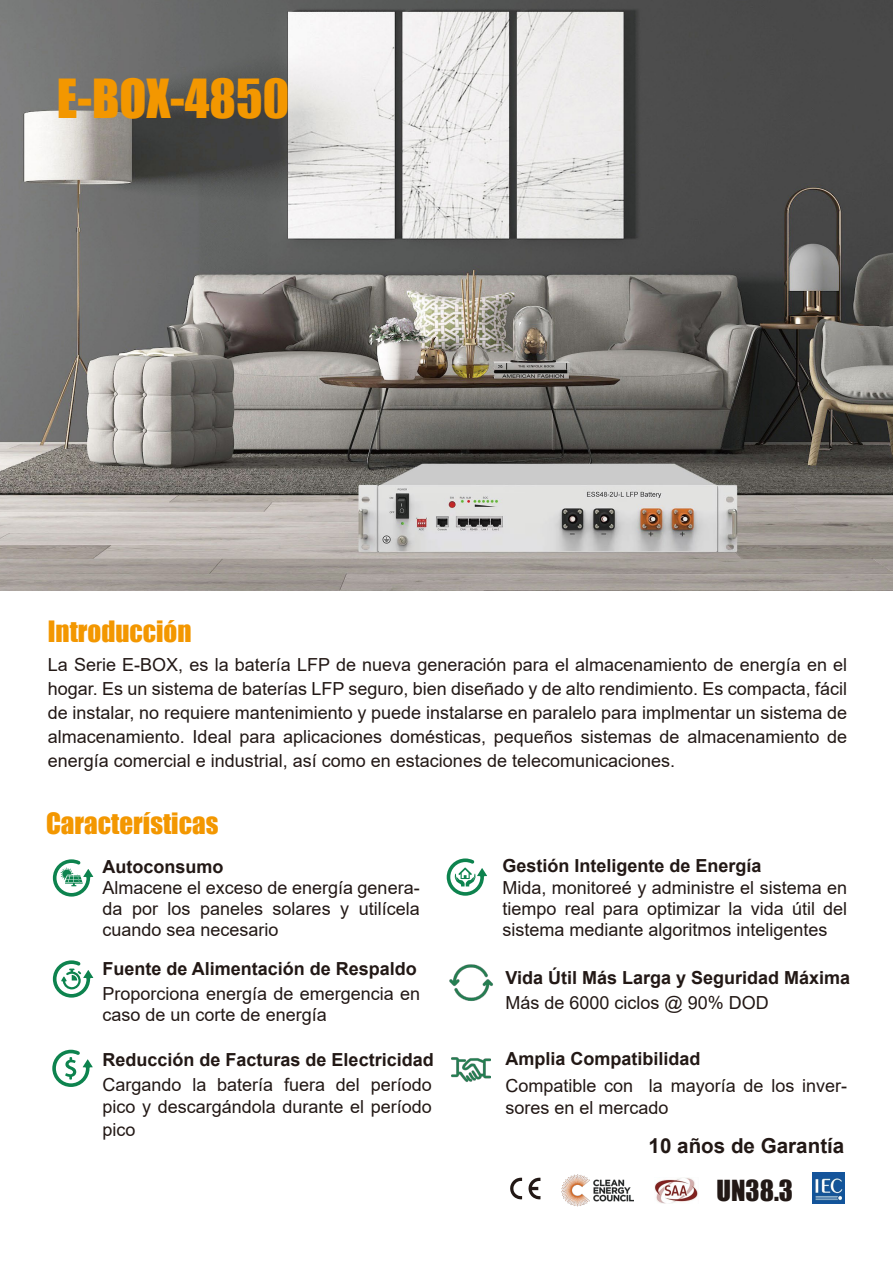
<style>
.page{position:relative;width:893px;height:1263px;background:#fff}
.page>*{position:absolute;margin:0;border:0;box-sizing:border-box;transform-origin:0 0}
.t1{font:49.5px "Impact";color:#f39700}
.t2{font:27px "Impact";color:#f39700}
.t3{font:26.7px "Impact";color:#221815}
.t4{font:700 20.55px "Arial";color:#221815}
.t5{font:18px/21px "Arial";color:#221815;text-align:justify}
.t6{font:700 18px "Arial";color:#221815}
</style>
<div class="page">
<img style="left:0;top:0;width:893px;height:591px">
<img style="left:451px;top:1057px;width:40px;height:25px">
<img style="left:449px;top:964px;width:44px;height:37px">
<svg style="left:510px;top:1177px;width:12px;height:22px"></svg>
<svg style="left:528px;top:1178px;width:12px;height:21px"></svg>
<img style="left:562px;top:1174px;width:71px;height:32px">
<img style="left:655px;top:1178px;width:43px;height:25px">
<img style="left:812px;top:1172px;width:32px;height:31px">
<svg style="left:52px;top:1050px;width:41px;height:37px"></svg>
<svg style="left:53px;top:859px;width:41px;height:37px"></svg>
<svg style="left:53px;top:960px;width:41px;height:37px"></svg>
<svg style="left:447px;top:858px;width:40px;height:38px"></svg>
<h1 class="t1" style="left:57px;top:60px;width:234px">E-BOX-4850</h1>
<h2 class="t2" style="left:48px;top:610px;width:145px">Introducción</h2>
<p class="t5" style="left:48px;top:653px;width:801px;line-height:24px">La Serie E-BOX, es la batería LFP de nueva generación para el almacenamiento de energía en el hogar. Es un sistema de baterías LFP seguro, bien diseñado y de alto rendimiento. Es compacta, fácil de instalar, no requiere mantenimiento y puede instalarse en paralelo para implmentar un sistema de almacenamiento. Ideal para aplicaciones domésticas, pequeños sistemas de almacenamiento de energía comercial e industrial, así como en estaciones de telecomunicaciones.</p>
<h2 class="t2" style="left:46px;top:803px;width:174px">Características</h2>
<p class="t6" style="left:103px;top:853px;width:122px">Autoconsumo</p>
<p class="t5" style="left:103px;top:877px;width:319px">Almacene el exceso de energía genera&shy;da por los paneles solares y utilícela cuando sea necesario</p>
<p class="t6" style="left:103px;top:956px;width:316px">Fuente de Alimentación de Respaldo</p>
<p class="t5" style="left:103px;top:983px;width:319px">Proporciona energía de emergencia en caso de un corte de energía</p>
<p class="t6" style="left:103px;top:1047px;width:333px">Reducción de Facturas de Electricidad</p>
<p class="t5" style="left:103px;top:1073px;width:331px;line-height:22.5px">Cargando la batería fuera del período pico y descargándola durante el período pico</p>
<p class="t6" style="left:502px;top:853px;width:261px">Gestión Inteligente de Energía</p>
<p class="t5" style="left:502px;top:876px;width:346px">Mida, monitoreé y administre el sistema en tiempo real para optimizar la vida útil del sistema mediante algoritmos inteligentes</p>
<p class="t6" style="left:505px;top:965px;width:346px">Vida Útil Más Larga y Seguridad Máxima</p>
<p class="t5" style="left:505px;top:992px;width:265px">Más de 6000 ciclos @ 90% DOD</p>
<p class="t6" style="left:505px;top:1046px;width:197px">Amplia Compatibilidad</p>
<p class="t5" style="left:505px;top:1074px;width:343px;line-height:22.5px">Compatible con la mayoría de los inver&shy;sores en el mercado</p>
<p class="t4" style="left:649px;top:1131px;width:197px">10 años de Garantía</p>
<h3 class="t3" style="left:717px;top:1169px;width:78px">UN38.3</h3>
</div>
